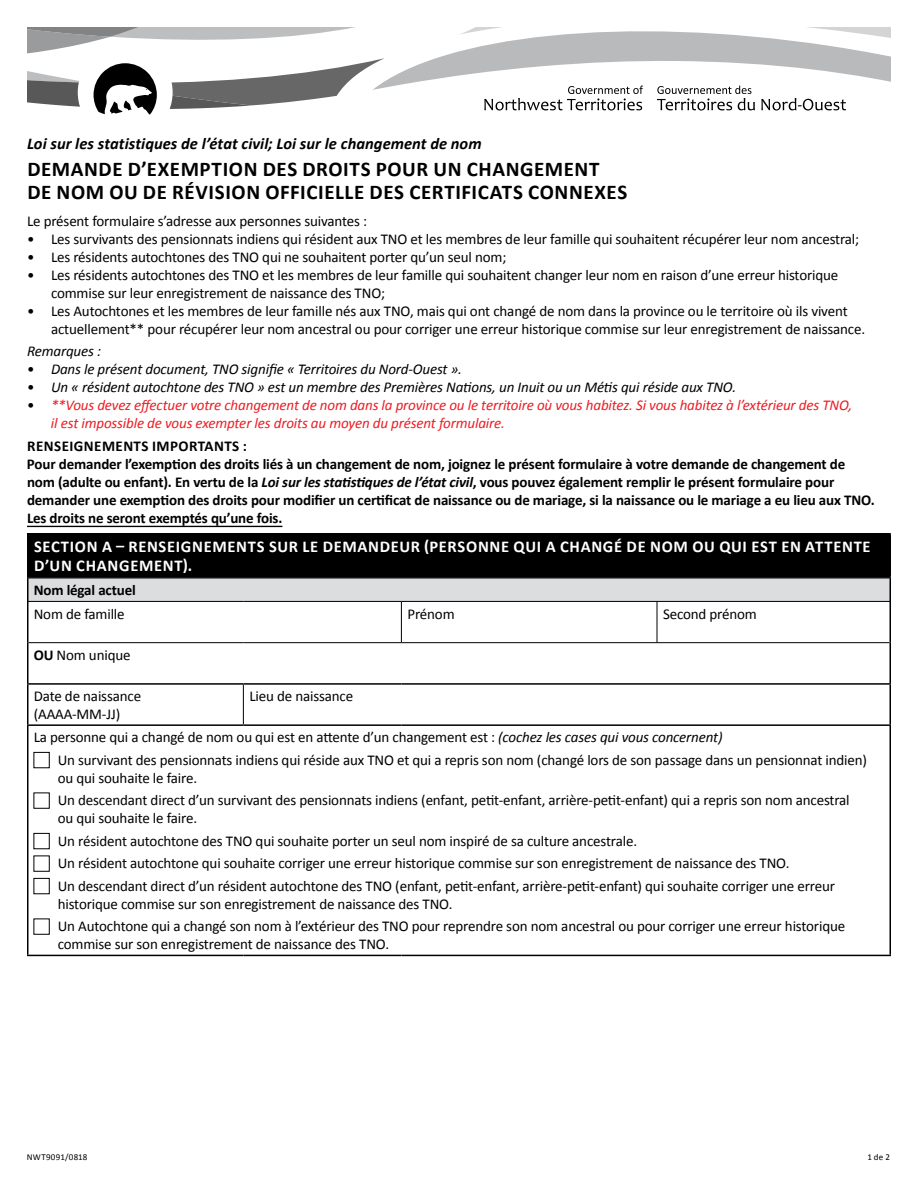
<style>
.page{position:relative;width:918px;height:1188px;background:#fff}
.page>*{position:absolute;margin:0;border:0;box-sizing:border-box;transform-origin:0 0}
.t1{font:700 21px/22.5px "Calibri";letter-spacing:.03em;color:#000}
.t2{font:700 16.5px/18.8px "Calibri";letter-spacing:.04em;color:#fff}
.t3{font:italic 700 16.5px "Calibri";letter-spacing:.005em;color:#000}
.t4{font:15px/22.5px "Calibri";letter-spacing:-.01em;color:#000}
.t5{font:700 15px/18px "Calibri";letter-spacing:-.01em;color:#000}
.t6{font:italic 15px/18px "Calibri";letter-spacing:-.01em;color:#ed1d24}
.t7{font:italic 15px "Calibri";letter-spacing:-.01em;color:#000}
.t8{font:9px "Calibri";letter-spacing:.03em;color:#000}
.s1{font-style:normal}
.s2{font-style:normal;color:#000}
.s3{font-style:italic}
.s4{font-weight:700}
</style>
<div class="page">
<svg style="left:27px;top:27px;width:864px;height:88px"></svg>
<hr style="left:27px;top:526px;width:255px;height:1px;background:#000">
<div style="left:28px;top:534px;width:862px;height:43px;background:#000"></div>
<hr style="left:27px;top:533px;width:864px;height:2px;background:#000">
<hr style="left:27px;top:535px;width:1px;height:41px;background:#000">
<hr style="left:890px;top:535px;width:1px;height:41px;background:#000">
<hr style="left:27px;top:576px;width:864px;height:2px;background:#000">
<div style="left:28px;top:578px;width:862px;height:23px;background:#dcddde"></div>
<svg style="left:27px;top:579px;width:1px;height:22px"></svg>
<hr style="left:27px;top:578px;width:864px;height:1px;background:#000">
<svg style="left:890px;top:578px;width:1px;height:23px"></svg>
<hr style="left:27px;top:602px;width:1px;height:41px;background:#000">
<hr style="left:890px;top:602px;width:1px;height:41px;background:#000">
<hr style="left:27px;top:643px;width:1px;height:40px;background:#000">
<hr style="left:890px;top:643px;width:1px;height:40px;background:#000">
<hr style="left:27px;top:685px;width:1px;height:39px;background:#000">
<hr style="left:890px;top:685px;width:1px;height:39px;background:#000">
<hr style="left:27px;top:726px;width:1px;height:229px;background:#000">
<hr style="left:890px;top:726px;width:1px;height:229px;background:#000">
<hr style="left:243px;top:685px;width:1px;height:39px;background:#000">
<hr style="left:27px;top:601px;width:216px;height:1px;background:#000">
<hr style="left:243px;top:601px;width:158px;height:1px;background:#000">
<hr style="left:401px;top:601px;width:256px;height:1px;background:#000">
<hr style="left:401px;top:602px;width:1px;height:40px;background:#000">
<hr style="left:657px;top:601px;width:234px;height:1px;background:#000">
<hr style="left:657px;top:602px;width:1px;height:40px;background:#000">
<hr style="left:28px;top:642px;width:215px;height:1px;background:#000">
<hr style="left:243px;top:642px;width:158px;height:1px;background:#000">
<hr style="left:401px;top:642px;width:256px;height:1px;background:#000">
<hr style="left:657px;top:642px;width:233px;height:1px;background:#000">
<hr style="left:27px;top:683px;width:216px;height:2px;background:#000">
<hr style="left:243px;top:683px;width:158px;height:2px;background:#000">
<hr style="left:401px;top:683px;width:256px;height:2px;background:#000">
<hr style="left:657px;top:683px;width:234px;height:2px;background:#000">
<hr style="left:27px;top:955px;width:216px;height:1px;background:#000">
<hr style="left:243px;top:955px;width:158px;height:1px;background:#000">
<hr style="left:401px;top:955px;width:256px;height:1px;background:#000">
<hr style="left:657px;top:955px;width:234px;height:1px;background:#000">
<hr style="left:27px;top:724px;width:216px;height:2px;background:#000">
<hr style="left:243px;top:724px;width:158px;height:2px;background:#000">
<hr style="left:401px;top:724px;width:256px;height:2px;background:#000">
<hr style="left:657px;top:724px;width:234px;height:2px;background:#000">
<div style="left:34px;top:752px;width:15px;height:16px;border:1px solid #000"></div>
<div style="left:34px;top:833px;width:15px;height:16px;border:1px solid #000"></div>
<div style="left:34px;top:878px;width:15px;height:16px;border:1px solid #000"></div>
<p class="t3" style="left:27px;top:133px;width:456px">Loi sur les statistiques de l’état civil; Loi sur le changement de nom</p>
<h1 class="t1" style="left:27px;top:158px;width:601px">DEMANDE D’EXEMPTION DES DROITS POUR UN CHANGEMENT<br>DE NOM OU DE RÉVISION OFFICIELLE DES CERTIFICATS CONNEXES</h1>
<p class="t4" style="left:27px;top:209px;width:342px">Le présent formulaire s’adresse aux personnes suivantes :</p>
<p class="t4" style="left:27px;top:227px;width:834px">• Les survivants des pensionnats indiens qui résident aux TNO et les membres de leur famille qui souhaitent récupérer leur nom ancestral;</p>
<p class="t4" style="left:27px;top:245px;width:481px">• Les résidents autochtones des TNO qui ne souhaitent porter qu’un seul nom;</p>
<p class="t4" style="left:51px;top:266px;width:789px;line-height:18px;text-indent:-24px">• Les résidents autochtones des TNO et les membres de leur famille qui souhaitent changer leur nom en raison d’une erreur historique commise sur leur enregistrement de naissance des TNO;</p>
<p class="t4" style="left:51px;top:302px;width:816px;line-height:18px;text-indent:-24px">• Les Autochtones et les membres de leur famille nés aux TNO, mais qui ont changé de nom dans la province ou le territoire où ils vivent actuellement** pour récupérer leur nom ancestral ou pour corriger une erreur historique commise sur leur enregistrement de naissance.</p>
<p class="t7" style="left:27px;top:341px;width:76px">Remarques :</p>
<p class="t7" style="left:27px;top:359px;width:437px"><span class="s1">•</span> Dans le présent document, TNO signifie « Territoires du Nord-Ouest ».</p>
<p class="t7" style="left:27px;top:377px;width:711px"><span class="s1">•</span> Un « résident autochtone des TNO » est un membre des Premières Nations, un Inuit ou un Métis qui réside aux TNO.</p>
<p class="t6" style="left:51px;top:396px;width:803px;text-indent:-24px"><span class="s2">•</span> **Vous devez effectuer votre changement de nom dans la province ou le territoire où vous habitez. Si vous habitez à l’extérieur des TNO, il est impossible de vous exempter les droits au moyen du présent formulaire.</p>
<p class="t5" style="left:27px;top:437px;width:849px">RENSEIGNEMENTS IMPORTANTS :<br>Pour demander l’exemption des droits liés à un changement de nom, joignez le présent formulaire à votre demande de changement de nom (adulte ou enfant). En vertu de la <span class="s3">Loi sur les statistiques de l’état civil</span>, vous pouvez également remplir le présent formulaire pour demander une exemption des droits pour modifier un certificat de naissance ou de mariage, si la naissance ou le mariage a eu lieu aux TNO.<br>Les droits ne seront exemptés qu’une fois.</p>
<p class="t2" style="left:34px;top:537px;width:838px">SECTION A – RENSEIGNEMENTS SUR LE DEMANDEUR (PERSONNE QUI A CHANGÉ DE NOM OU QUI EST EN ATTENTE<br>D’UN CHANGEMENT).</p>
<p class="t5" style="left:34px;top:581px;width:104px">Nom légal actuel</p>
<p class="t4" style="left:34px;top:602px;width:92px">Nom de famille</p>
<p class="t4" style="left:407px;top:602px;width:49px">Prénom</p>
<p class="t4" style="left:663px;top:602px;width:95px">Second prénom</p>
<p class="t4" style="left:34px;top:644px;width:98px"><span class="s4">OU</span> Nom unique</p>
<p class="t4" style="left:34px;top:687px;width:109px;line-height:18px">Date de naissance (AAAA-MM-JJ)</p>
<p class="t4" style="left:249px;top:685px;width:105px">Lieu de naissance</p>
<p class="t4" style="left:58px;top:726px;width:811px;text-indent:-24px">La personne qui a changé de nom ou qui est en attente d’un changement est : <span class="s3">(cochez les cases qui vous concernent)<br></span>Un survivant des pensionnats indiens qui réside aux TNO et qui a repris son nom (changé lors de son passage dans un pensionnat indien)</p>
<p class="t4" style="left:58px;top:767px;width:793px">ou qui souhaite le faire.<br>Un descendant direct d’un survivant des pensionnats indiens (enfant, petit-enfant, arrière-petit-enfant) qui a repris son nom ancestral</p>
<p class="t4" style="left:58px;top:807px;width:779px">ou qui souhaite le faire.<br>Un résident autochtone des TNO qui souhaite porter un seul nom inspiré de sa culture ancestrale.<br>Un résident autochtone qui souhaite corriger une erreur historique commise sur son enregistrement de naissance des TNO.<br>Un descendant direct d’un résident autochtone des TNO (enfant, petit-enfant, arrière-petit-enfant) qui souhaite corriger une erreur</p>
<p class="t4" style="left:58px;top:893px;width:789px">historique commise sur son enregistrement de naissance des TNO.<br>Un Autochtone qui a changé son nom à l’extérieur des TNO pour reprendre son nom ancestral ou pour corriger une erreur historique</p>
<p class="t4" style="left:58px;top:933px;width:333px">commise sur son enregistrement de naissance des TNO.</p>
<p class="t8" style="left:27px;top:1152px;width:62px">NWT9091/0818</p>
<p class="t8" style="left:867px;top:1152px;width:24px">1 de 2</p>
</div>
